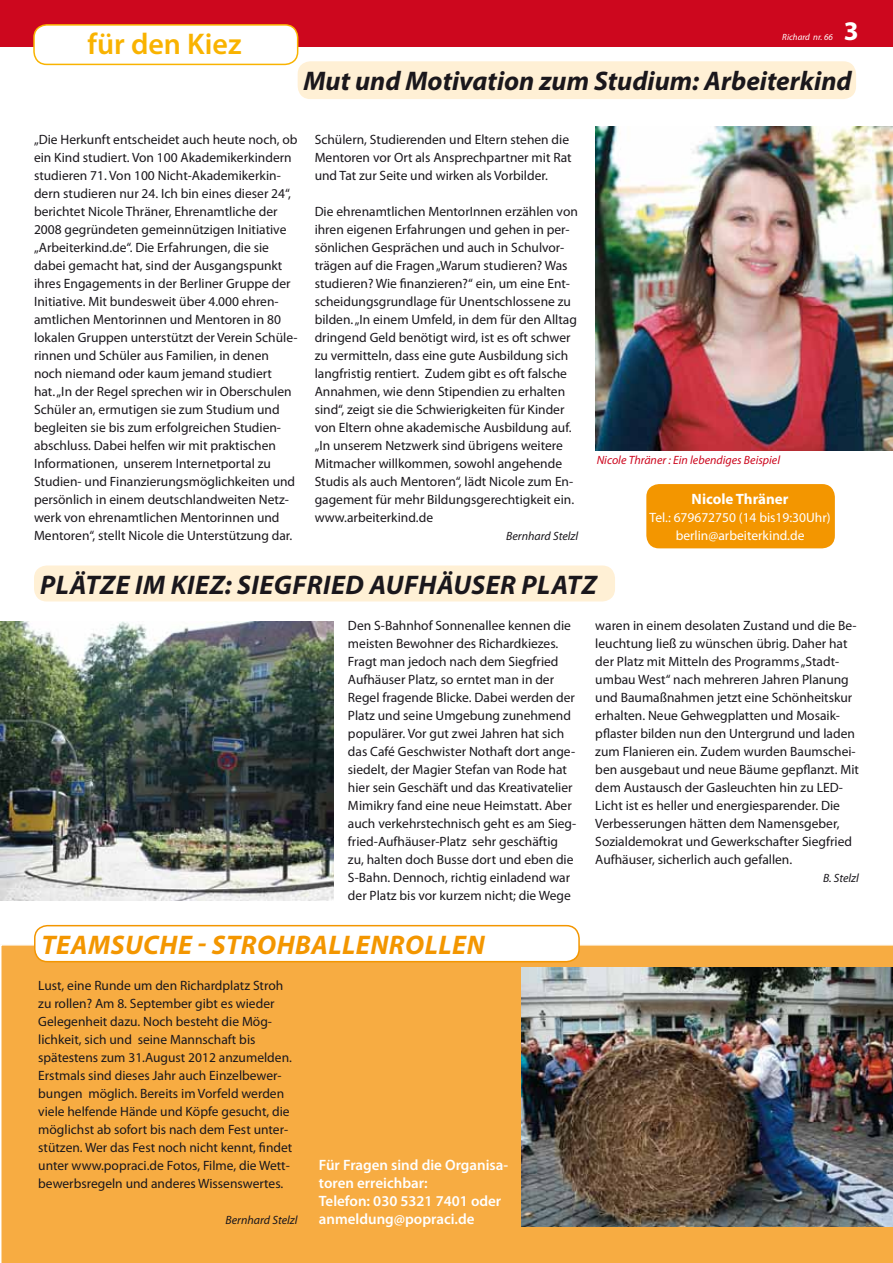
<style>
.page{position:relative;width:893px;height:1263px;background:#fff}
.page>*{position:absolute;margin:0;border:0;box-sizing:border-box;transform-origin:0 0}
.t1{font:600 30px "Myriad Pro";color:#f9b300}
.t2{font:italic 700 27px "Myriad Pro";color:#1a171c}
.t3{font:italic 700 27px "Myriad Pro";letter-spacing:.035em;color:#1a171c}
.t4{font:italic 700 27px "Myriad Pro";letter-spacing:.115em;color:#f39600}
.t5{font:700 27px "Myriad Pro";color:#fff}
.t6{font:600 15px/18px "Myriad Pro";color:#fff}
.t7{font:700 15px "Myriad Pro";color:#fff}
.t8{font:13.5px/18px "Myriad Pro";color:#1a171c}
.t9{font:13.5px/18px "Myriad Pro";color:#fff;text-align:center}
.t10{font:italic 12px "Myriad Pro";color:#1a171c}
.t11{font:italic 12px "Myriad Pro";color:#cd071e}
.t12{font:italic 9px "Myriad Pro";color:#fff}
</style>
<div class="page">
<div style="left:0;top:0;width:893px;height:47px;background:#cd071e"></div>
<div style="left:34px;top:25px;width:264px;height:39px;background:#fff;border-radius:13px"></div>
<div style="left:33px;top:24px;width:265px;height:41px;border:2px solid #f9b300;border-radius:13px"></div>
<div style="left:34px;top:565px;width:581px;height:36px;background:#fff0d5;border-radius:13px"></div>
<div style="left:298px;top:61px;width:558px;height:38px;background:#fff0d5;border-radius:13px"></div>
<div style="left:646px;top:484px;width:189px;height:64px;background:#f39600;border-radius:13px"></div>
<div style="left:0;top:944px;width:893px;height:319px;background:#f7ac42"></div>
<div style="left:35px;top:926px;width:544px;height:36px;background:#fff;border-radius:13px"></div>
<div style="left:34px;top:925px;width:546px;height:37px;border:2px solid #f39600;border-radius:13px"></div>
<img style="left:595px;top:126px;width:298px;height:324px">
<img style="left:522px;top:968px;width:371px;height:258px">
<img style="left:0;top:621px;width:333px;height:279px">
<h1 class="t1" style="left:87px;top:25px;width:156px">für den Kiez</h1>
<p class="t12" style="left:782px;top:31px;width:52px">Richard nr. 66</p>
<h2 class="t5" style="left:844px;top:13px;width:16px">3</h2>
<h2 class="t2" style="left:303px;top:63px;width:550px">MUT UND MOTIVATION ZUM STUDIUM: ARBEITERKIND</h2>
<p class="t8" style="left:34px;top:130px;width:265px">„Die Herkunft entscheidet auch heute noch, ob ein Kind studiert. Von 100 Akademikerkindern studieren 71. Von 100 Nicht-Akademikerkin&shy;dern studieren nur 24. Ich bin eines dieser 24“, berichtet Nicole Thräner, Ehrenamtliche der 2008 gegründeten gemeinnützigen Initiative „Arbeiterkind.de“. Die Erfahrungen, die sie dabei gemacht hat, sind der Ausgangspunkt ihres Engagements in der Berliner Gruppe der Initiative. Mit bundesweit über 4.000 ehren&shy;amtlichen Mentorinnen und Mentoren in 80 lokalen Gruppen unterstützt der Verein Schüle&shy;rinnen und Schüler aus Familien, in denen noch niemand oder kaum jemand studiert<br>hat. „In der Regel sprechen wir in Oberschulen Schüler an, ermutigen sie zum Studium und begleiten sie bis zum erfolgreichen Studien&shy;abschluss. Dabei helfen wir mit praktischen Informationen, unserem Internetportal zu Studien- und Finanzierungsmöglichkeiten und persönlich in einem deutschlandweiten Netz&shy;werk von ehrenamtlichen Mentorinnen und Mentoren“, stellt Nicole die Unterstützung dar.</p>
<p class="t8" style="left:315px;top:130px;width:258px">Schülern, Studierenden und Eltern stehen die<br>Mentoren vor Ort als Ansprechpartner mit Rat und Tat zur Seite und wirken als Vorbilder.</p>
<p class="t8" style="left:315px;top:202px;width:265px">Die ehrenamtlichen MentorInnen erzählen von ihren eigenen Erfahrungen und gehen in per&shy;sönlichen Gesprächen und auch in Schulvor&shy;trägen auf die Fragen „Warum studieren? Was studieren? Wie finanzieren?“ ein, um eine Ent&shy;scheidungsgrundlage für Unentschlossene zu bilden. „In einem Umfeld, in dem für den Alltag dringend Geld benötigt wird, ist es oft schwer zu vermitteln, dass eine gute Ausbildung sich langfristig rentiert. Zudem gibt es oft falsche Annahmen, wie denn Stipendien zu erhalten sind“, zeigt sie die Schwierigkeiten für Kinder von Eltern ohne akademische Ausbildung auf. „In unserem Netzwerk sind übrigens weitere Mitmacher willkommen, sowohl angehende Studis als auch Mentoren“, lädt Nicole zum En&shy;gagement für mehr Bildungsgerechtigkeit ein. www.arbeiterkind.de</p>
<p class="t10" style="left:506px;top:529px;width:74px">Bernhard Stelzl</p>
<p class="t11" style="left:597px;top:452px;width:185px">Nicole Thräner : Ein lebendiges Beispiel</p>
<p class="t7" style="left:692px;top:489px;width:98px">Nicole Thräner</p>
<p class="t9" style="left:650px;top:508px;width:182px">Tel.: 679672750 (14 bis19:30Uhr) berlin@arbeiterkind.de</p>
<h2 class="t3" style="left:40px;top:567px;width:555px">PLÄTZE IM KIEZ: SIEGFRIED AUFHÄUSER PLA TZ</h2>
<p class="t8" style="left:348px;top:616px;width:230px">Den S-Bahnhof Sonnenallee kennen die meisten Bewohner des Richardkiezes.<br>Fragt man jedoch nach dem Siegfried Aufhäuser Platz, so erntet man in der Regel fragende Blicke. Dabei werden der Platz und seine Umgebung zunehmend populärer. Vor gut zwei Jahren hat sich das Café Geschwister Nothaft dort ange&shy;siedelt, der Magier Stefan van Rode hat hier sein Geschäft und das Kreativatelier Mimikry fand eine neue Heimstatt. Aber auch verkehrstechnisch geht es am Sieg&shy;fried-Aufhäuser-Platz sehr geschäftig zu, halten doch Busse dort und eben die S-Bahn. Dennoch, richtig einladend war der Platz bis vor kurzem nicht; die Wege</p>
<h2 class="t4" style="left:42px;top:927px;width:442px">TEAMSUCHE - STROHBALL ENROLL EN</h2>
<p class="t8" style="left:38px;top:976px;width:256px">Lust, eine Runde um den Richardplatz Stroh zu rollen? Am 8. September gibt es wieder Gelegenheit dazu. Noch besteht die Mög&shy;lichkeit, sich und seine Mannschaft bis spätestens zum 31.August 2012 anzumelden.<br>Erstmals sind dieses Jahr auch Einzelbewer&shy;bungen möglich. Bereits im Vorfeld werden viele helfende Hände und Köpfe gesucht, die möglichst ab sofort bis nach dem Fest unter&shy;stützen. Wer das Fest noch nicht kennt, findet unter www.popraci.de Fotos, Filme, die Wett&shy;bewerbsregeln und anderes Wissenswertes.</p>
<p class="t10" style="left:226px;top:1213px;width:74px">Bernhard Stelzl</p>
<p class="t6" style="left:319px;top:1156px;width:191px">Für Fragen sind die Organisa&shy;toren erreichbar:<br>Telefon: 030 5321 7401 oder anmeldung@popraci.de</p>
<p class="t8" style="left:595px;top:616px;width:265px">waren in einem desolaten Zustand und die Be&shy;leuchtung ließ zu wünschen übrig. Daher hat der Platz mit Mitteln des Programms „Stadt&shy;umbau West“ nach mehreren Jahren Planung und Baumaßnahmen jetzt eine Schönheitskur erhalten. Neue Gehwegplatten und Mosaik&shy;pflaster bilden nun den Untergrund und laden zum Flanieren ein. Zudem wurden Baumschei&shy;ben ausgebaut und neue Bäume gepflanzt. Mit dem Austausch der Gasleuchten hin zu LED-Licht ist es heller und energiesparender. Die Verbesserungen hätten dem Namensgeber, Sozialdemokrat und Gewerkschafter Siegfried Aufhäuser, sicherlich auch gefallen.</p>
<p class="t10" style="left:823px;top:871px;width:37px">B. Stelzl</p>
</div>
